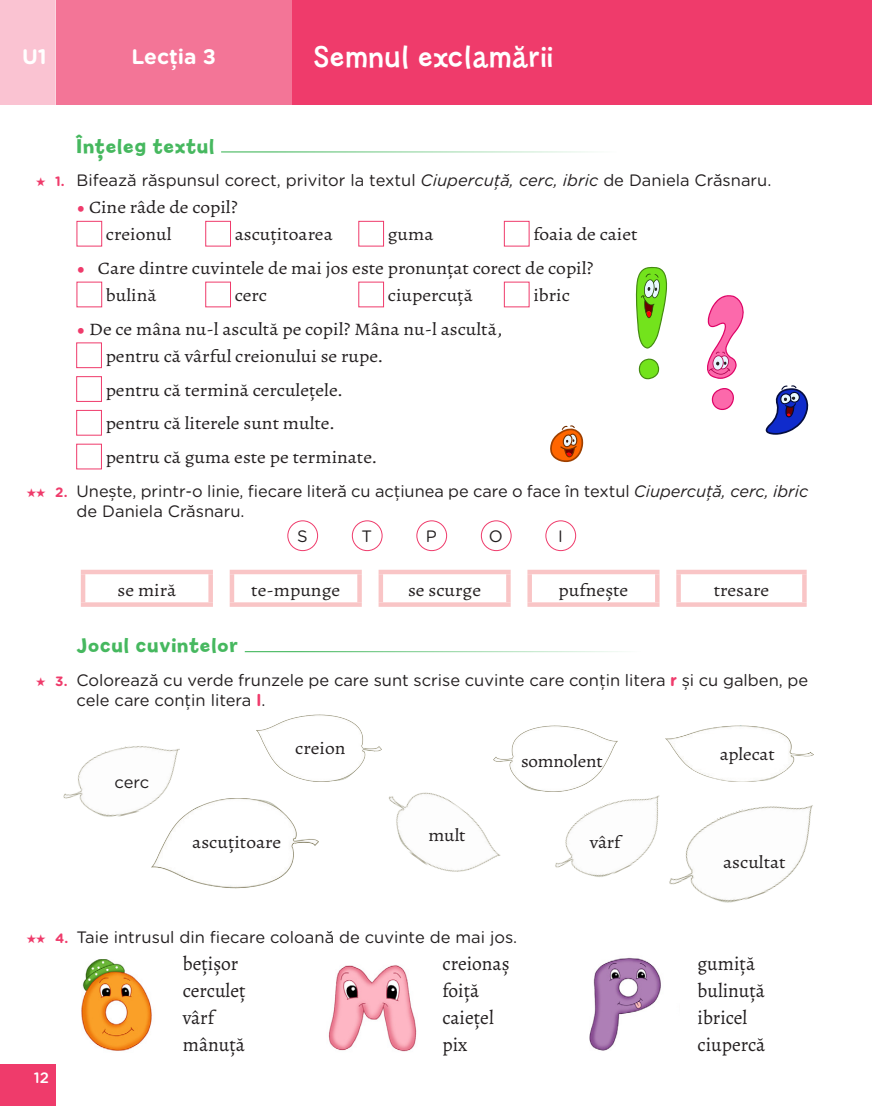
<style>
.page{position:relative;width:872px;height:1106px;background:#fff}
.page>*{position:absolute;margin:0;border:0;box-sizing:border-box;transform-origin:0 0}
._01-lectie-titlu{font:30px "Billy";letter-spacing:.03em;color:#fff}
.t1{font:700 21px "Gotham Rnd";color:#fff}
._03-text{font:19.5px "Alegreya";color:#231f20}
._01-rubricasub{font:600 19.5px "Billy";letter-spacing:.05em;color:#46b85f}
._02-text_suport{font:17.55px "Alegreya";color:#231f20;scale:1.11 1}
._02-text_suport-2{font:17.55px "Alegreya";color:#231f20;scale:1.09 1}
._02-text_suport-3{font:17.55px "Alegreya";color:#231f20;scale:1.1 1}
._03-text-2{font:16.5px/20.2px "Gotham Rnd";color:#231f20}
.t2{font:500 15px "Gotham Rnd";color:#fff}
.s1{font-weight:700;font-size:13.5px;color:#ef3b6b}
.s2{font-style:italic}
.s3{font-weight:700;color:#ef3b6b}
</style>
<div class="page">
<div style="left:0;top:0;width:872px;height:105px;background:#ef3b6b"></div>
<div style="left:0;top:0;width:55px;height:105px;background:#fac3d2"></div>
<div style="left:55px;top:0;width:237px;height:105px;background:#f37597"></div>
<hr style="left:221px;top:151px;width:495px;height:1px;background:#46b85f">
<div style="left:77px;top:221px;width:25px;height:25px;border:1px solid #ef3b6b"></div>
<div style="left:205px;top:221px;width:26px;height:25px;border:1px solid #ef3b6b"></div>
<div style="left:358px;top:221px;width:26px;height:25px;border:1px solid #ef3b6b"></div>
<div style="left:504px;top:221px;width:25px;height:25px;border:1px solid #ef3b6b"></div>
<div style="left:205px;top:282px;width:26px;height:25px;border:1px solid #ef3b6b"></div>
<div style="left:358px;top:282px;width:26px;height:25px;border:1px solid #ef3b6b"></div>
<div style="left:76px;top:342px;width:26px;height:26px;border:1px solid #ef3b6b"></div>
<div style="left:76px;top:376px;width:26px;height:26px;border:1px solid #ef3b6b"></div>
<div style="left:76px;top:410px;width:26px;height:25px;border:1px solid #ef3b6b"></div>
<div style="left:76px;top:444px;width:26px;height:25px;border:1px solid #ef3b6b"></div>
<div style="left:287px;top:520px;width:31px;height:31px;border:1px solid #ef3b6b;border-radius:50%"></div>
<div style="left:352px;top:520px;width:30px;height:31px;border:1px solid #ef3b6b;border-radius:50%"></div>
<div style="left:416px;top:520px;width:31px;height:31px;border:1px solid #ef3b6b;border-radius:50%"></div>
<div style="left:481px;top:520px;width:30px;height:31px;border:1px solid #ef3b6b;border-radius:50%"></div>
<div style="left:545px;top:520px;width:31px;height:31px;border:1px solid #ef3b6b;border-radius:50%"></div>
<hr style="left:81px;top:570px;width:132px;height:4px;background:#f9c5c6">
<hr style="left:81px;top:574px;width:4px;height:28px;background:#f9c5c6">
<div style="left:208px;top:574px;width:5px;height:28px;background:#f9c5c6"></div>
<div style="left:81px;top:602px;width:132px;height:5px;background:#f9c5c6"></div>
<hr style="left:230px;top:570px;width:132px;height:4px;background:#f9c5c6">
<hr style="left:230px;top:574px;width:4px;height:28px;background:#f9c5c6">
<div style="left:357px;top:574px;width:5px;height:28px;background:#f9c5c6"></div>
<div style="left:230px;top:602px;width:132px;height:5px;background:#f9c5c6"></div>
<hr style="left:378px;top:570px;width:132px;height:4px;background:#f9c5c6">
<div style="left:378px;top:574px;width:5px;height:28px;background:#f9c5c6"></div>
<hr style="left:506px;top:574px;width:4px;height:28px;background:#f9c5c6">
<div style="left:378px;top:602px;width:132px;height:5px;background:#f9c5c6"></div>
<hr style="left:527px;top:570px;width:132px;height:4px;background:#f9c5c6">
<div style="left:527px;top:574px;width:5px;height:28px;background:#f9c5c6"></div>
<hr style="left:655px;top:574px;width:4px;height:28px;background:#f9c5c6">
<div style="left:527px;top:602px;width:132px;height:5px;background:#f9c5c6"></div>
<hr style="left:676px;top:570px;width:130px;height:4px;background:#f9c5c6">
<div style="left:676px;top:574px;width:5px;height:28px;background:#f9c5c6"></div>
<hr style="left:802px;top:574px;width:4px;height:28px;background:#f9c5c6">
<div style="left:676px;top:602px;width:130px;height:5px;background:#f9c5c6"></div>
<hr style="left:245px;top:651px;width:494px;height:1px;background:#46b85f">
<img style="left:63px;top:746px;width:117px;height:71px">
<img style="left:256px;top:715px;width:125px;height:66px">
<img style="left:665px;top:725px;width:148px;height:56px">
<img style="left:151px;top:798px;width:168px;height:90px">
<img style="left:370px;top:770px;width:131px;height:102px">
<img style="left:681px;top:805px;width:132px;height:98px">
<img style="left:555px;top:795px;width:126px;height:90px">
<img style="left:493px;top:725px;width:125px;height:67px">
<img style="left:55px;top:959px;width:97px;height:109px">
<img style="left:328px;top:965px;width:89px;height:87px">
<img style="left:589px;top:957px;width:72px;height:94px">
<svg style="left:707px;top:295px;width:37px;height:115px"></svg>
<svg style="left:635px;top:267px;width:33px;height:112px"></svg>
<svg style="left:550px;top:425px;width:33px;height:37px"></svg>
<svg style="left:765px;top:385px;width:44px;height:50px"></svg>
<div style="left:0;top:1064px;width:55px;height:42px;background:#ef3b6b"></div>
<p class="t1" style="left:22px;top:41px;width:26px">U1</p>
<p class="t1" style="left:131px;top:41px;width:86px">Lecția 3</p>
<p class="_01-lectie-titlu" style="left:313px;top:38px;width:241px">Semnul exclamării</p>
<p class="_01-rubricasub" style="left:77px;top:133px;width:139px">Înțeleg textul</p>
<p class="_03-text-2" style="left:55px;top:169px;width:717px"><span class="s1">1.</span> Bifează răspunsul corect, privitor la textul <span class="s2">Ciupercuță, cerc, ibric</span> de Daniela Crăsnaru.</p>
<p class="_02-text_suport" style="left:89px;top:196px;width:135px">Cine râde de copil?</p>
<p class="_02-text_suport" style="left:106px;top:223px;width:60px">creionul</p>
<p class="_02-text_suport" style="left:235px;top:223px;width:90px">ascuțitoarea</p>
<p class="_02-text_suport" style="left:388px;top:223px;width:43px">guma</p>
<p class="_02-text_suport" style="left:533px;top:223px;width:95px">foaia de caiet</p>
<p class="_02-text_suport" style="left:98px;top:257px;width:448px">Care dintre cuvintele de mai jos este pronunțat corect de copil?</p>
<p class="_02-text_suport" style="left:106px;top:284px;width:47px">bulină</p>
<p class="_02-text_suport" style="left:235px;top:284px;width:31px">cerc</p>
<p class="_02-text_suport" style="left:388px;top:284px;width:78px">ciupercuță</p>
<p class="_02-text_suport" style="left:533px;top:284px;width:35px">ibric</p>
<p class="_02-text_suport" style="left:89px;top:318px;width:374px">De ce mâna nu-l ascultă pe copil? Mâna nu-l ascultă,</p>
<p class="_02-text_suport" style="left:106px;top:345px;width:252px">pentru că vârful creionului se rupe.</p>
<p class="_02-text_suport" style="left:106px;top:379px;width:215px">pentru că termină cerculețele.</p>
<p class="_02-text_suport" style="left:106px;top:412px;width:208px">pentru că literele sunt multe.</p>
<p class="_02-text_suport" style="left:106px;top:446px;width:246px">pentru că guma este pe terminate.</p>
<p class="_03-text-2" style="left:77px;top:480px;width:733px;text-indent:-21px"><span class="s1">2.</span> Unește, printr-o linie, fiecare literă cu acțiunea pe care o face în textul <span class="s2">Ciupercuță, cerc, ibric </span>de Daniela Crăsnaru.</p>
<p class="_03-text-2" style="left:297px;top:525px;width:12px">S</p>
<p class="_03-text-2" style="left:361px;top:525px;width:12px">T</p>
<p class="_03-text-2" style="left:426px;top:525px;width:13px">P</p>
<p class="_03-text-2" style="left:489px;top:525px;width:16px">O</p>
<p class="_03-text-2" style="left:558px;top:525px;width:6px">I</p>
<p class="_02-text_suport" style="left:118px;top:579px;width:54px">se miră</p>
<p class="_02-text_suport" style="left:251px;top:579px;width:82px">te-mpunge</p>
<p class="_02-text_suport" style="left:408px;top:579px;width:67px">se scurge</p>
<p class="_02-text_suport" style="left:558px;top:579px;width:64px">pufnește</p>
<p class="_02-text_suport" style="left:714px;top:579px;width:51px">tresare</p>
<p class="_01-rubricasub" style="left:77px;top:633px;width:163px">Jocul cuvintelor</p>
<p class="_03-text-2" style="left:77px;top:669px;width:733px;text-indent:-21px"><span class="s1">3.</span> Colorează cu verde frunzele pe care sunt scrise cuvinte care conțin litera <span class="s3">r</span> și cu galben, pe cele care conțin litera <span class="s3">l</span>.</p>
<p class="_03-text-2" style="left:114px;top:771px;width:36px">cerc</p>
<p class="_02-text_suport" style="left:295px;top:736px;width:47px">creion</p>
<p class="_02-text_suport" style="left:192px;top:831px;width:82px">ascuțitoare</p>
<p class="_02-text_suport-3" style="left:428px;top:824px;width:35px">mult</p>
<p class="_02-text_suport-2" style="left:521px;top:750px;width:76px">somnolent</p>
<p class="_02-text_suport-2" style="left:720px;top:743px;width:52px">aplecat</p>
<p class="_02-text_suport-3" style="left:590px;top:831px;width:30px">vârf</p>
<p class="_02-text_suport" style="left:723px;top:851px;width:58px">ascultat</p>
<p class="_03-text-2" style="left:55px;top:925px;width:463px"><span class="s1">4.</span> Taie intrusul din fiecare coloană de cuvinte de mai jos.</p>
<p class="_03-text" style="left:183px;top:950px;width:57px">bețișor</p>
<p class="_03-text" style="left:442px;top:950px;width:69px">creionaș</p>
<p class="_03-text" style="left:697px;top:950px;width:59px">gumiță</p>
<p class="_03-text" style="left:183px;top:977px;width:64px">cerculeț</p>
<p class="_03-text" style="left:442px;top:977px;width:38px">foiță</p>
<p class="_03-text" style="left:697px;top:977px;width:69px">bulinuță</p>
<p class="_03-text" style="left:183px;top:1004px;width:33px">vârf</p>
<p class="_03-text" style="left:442px;top:1004px;width:53px">caiețel</p>
<p class="_03-text" style="left:697px;top:1004px;width:51px">ibricel</p>
<p class="_03-text" style="left:183px;top:1031px;width:64px">mânuță</p>
<p class="_03-text" style="left:442px;top:1031px;width:27px">pix</p>
<p class="_03-text" style="left:697px;top:1031px;width:69px">ciupercă</p>
<p class="t2" style="left:34px;top:1066px;width:17px">12</p>
</div>
